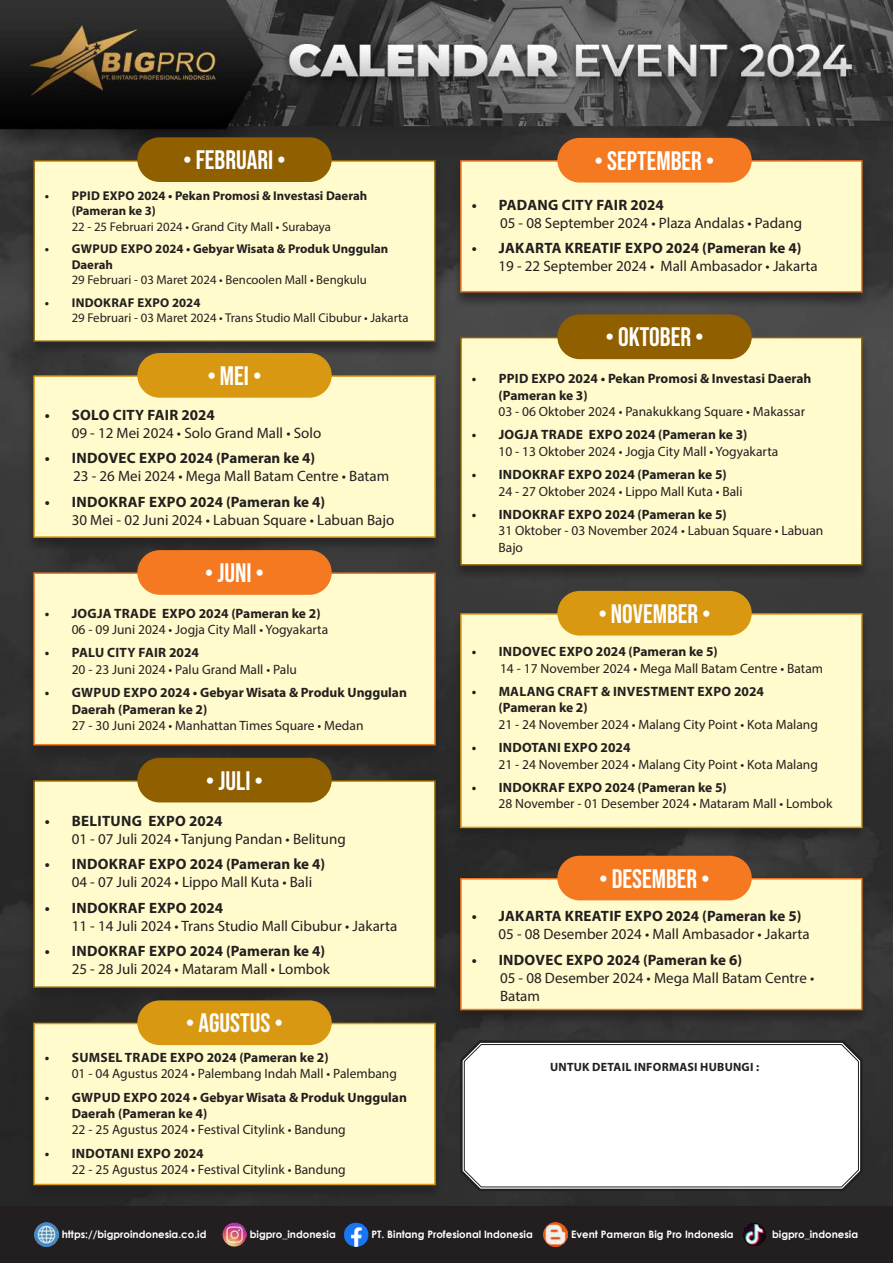
<style>
.page{position:relative;width:893px;height:1263px;background:#fff}
.page>*{position:absolute;margin:0;border:0;box-sizing:border-box;transform-origin:0 0}
.t1{font:26.55px "Bebas Neue";color:#fff}
.t2{font:15px/18px "Myriad Pro";color:#231f20}
.t3{font:700 15px "Myriad Pro";letter-spacing:.02em;color:#231f20}
.t4{font:700 15px "Myriad Pro";color:#231f20}
.t5{font:13.5px/16.2px "Myriad Pro";color:#231f20}
.t6{font:700 13.5px/16.2px "Myriad Pro";color:#231f20}
.t7{font:700 13.5px/16.2px "Myriad Pro";letter-spacing:.02em;color:#231f20}
.t8{font:12.75px "Myriad Pro";color:#231f20}
.t9{font:700 12.75px/15.3px "Myriad Pro";color:#231f20}
.t10{font:700 12.75px "Myriad Pro";letter-spacing:.02em;color:#231f20}
.t11{font:700 12px "Myriad Pro";letter-spacing:.02em;color:#231f20}
.t12{font:700 10.2px "Century Gothic";color:#fff}
</style>
<div class="page">
<img style="left:0;top:0;width:893px;height:1206px">
<div style="left:0;top:1206px;width:893px;height:57px;background:#231f20"></div>
<img style="left:742px;top:1223px;width:24px;height:23px;border-radius:12px">
<div style="left:25px;top:779px;width:419px;height:224px;background:#272626"></div>
<div style="left:34px;top:781px;width:401px;height:206px;background:#fffbcc"></div>
<div style="left:33px;top:780px;width:403px;height:208px;border:2px solid #906000"></div>
<div style="left:137px;top:758px;width:195px;height:44px;background:#906000;border-radius:22px"></div>
<div style="left:25px;top:1022px;width:419px;height:179px;background:#231f20;opacity:.75"></div>
<div style="left:34px;top:1023px;width:401px;height:161px;background:#fffbcc"></div>
<div style="left:33px;top:1023px;width:403px;height:162px;border:2px solid #d99811"></div>
<div style="left:452px;top:159px;width:418px;height:149px;background:#231f20;opacity:.75"></div>
<div style="left:461px;top:161px;width:401px;height:131px;background:#fffbcc"></div>
<div style="left:460px;top:160px;width:402px;height:132px;border:2px solid #f47921"></div>
<div style="left:452px;top:877px;width:418px;height:149px;background:#2e2c2c"></div>
<div style="left:461px;top:879px;width:401px;height:130px;background:#fffbcc"></div>
<div style="left:460px;top:878px;width:402px;height:132px;border:2px solid #f47921"></div>
<div style="left:137px;top:1000px;width:195px;height:45px;background:#d99811;border-radius:22px"></div>
<div style="left:557px;top:138px;width:195px;height:45px;background:#f47921;border-radius:22px"></div>
<div style="left:557px;top:856px;width:195px;height:44px;background:#f47921;border-radius:22px"></div>
<div style="left:25px;top:159px;width:419px;height:198px;background:#231f20;opacity:.75"></div>
<div style="left:34px;top:161px;width:401px;height:180px;background:#fffbcc"></div>
<div style="left:33px;top:160px;width:403px;height:182px;border:2px solid #906000"></div>
<div style="left:137px;top:137px;width:195px;height:45px;background:#906000;border-radius:22px"></div>
<div style="left:25px;top:375px;width:419px;height:178px;background:#231f20;opacity:.75"></div>
<div style="left:34px;top:376px;width:401px;height:161px;background:#fffbcc"></div>
<div style="left:33px;top:375px;width:403px;height:163px;border:2px solid #d99811"></div>
<div style="left:452px;top:336px;width:418px;height:245px;background:#231f20;opacity:.75"></div>
<div style="left:461px;top:338px;width:401px;height:227px;background:#fffbcc"></div>
<div style="left:460px;top:337px;width:402px;height:229px;border:2px solid #906000"></div>
<div style="left:452px;top:612px;width:418px;height:232px;background:#231f20;opacity:.75"></div>
<div style="left:461px;top:614px;width:401px;height:213px;background:#fffbcc"></div>
<div style="left:460px;top:613px;width:402px;height:215px;border:2px solid #d99811"></div>
<div style="left:137px;top:353px;width:195px;height:45px;background:#d99811;border-radius:22px"></div>
<div style="left:557px;top:314px;width:195px;height:45px;background:#906000;border-radius:22px"></div>
<div style="left:557px;top:591px;width:195px;height:44px;background:#d99811;border-radius:22px"></div>
<div style="left:25px;top:572px;width:419px;height:189px;background:#231f20;opacity:.75"></div>
<div style="left:34px;top:573px;width:401px;height:172px;background:#fffbcc"></div>
<div style="left:33px;top:572px;width:403px;height:173px;border:2px solid #f47921"></div>
<div style="left:137px;top:550px;width:195px;height:45px;background:#f47921;border-radius:22px"></div>
<svg style="left:458px;top:1038px;width:407px;height:155px;background:#3e3c3d"></svg>
<svg style="left:464px;top:1043px;width:395px;height:145px"></svg>
<h1 class="t1" style="left:184px;top:145px;width:103px">• FEBRUARI •</h1>
<p class="t9" style="left:72px;top:188px;width:297px;text-indent:-27px">• PPID EXPO 2024 • Pekan Promosi &amp; Investasi Daerah (Pameran ke 3)</p>
<p class="t8" style="left:72px;top:219px;width:261px">22 - 25 Februari 2024 • Grand City Mall • Surabaya</p>
<p class="t9" style="left:72px;top:241px;width:318px;text-indent:-27px">• GWPUD EXPO 2024 • Gebyar Wisata &amp; Produk Unggulan<br>Daerah</p>
<p class="t8" style="left:72px;top:272px;width:297px">29 Februari - 03 Maret 2024 • Bencoolen Mall • Bengkulu</p>
<p class="t10" style="left:45px;top:294px;width:157px">• INDOKRAF EXPO 2024</p>
<p class="t8" style="left:72px;top:310px;width:338px">29 Februari - 03 Maret 2024 • Trans Studio Mall Cibubur • Jakarta</p>
<h1 class="t1" style="left:208px;top:361px;width:55px">• MEI •</h1>
<p class="t3" style="left:45px;top:405px;width:172px">• SOLO CITY FAIR 2024</p>
<p class="t2" style="left:72px;top:423px;width:251px">09 - 12 Mei 2024 • Solo Grand Mall • Solo</p>
<p class="t4" style="left:45px;top:448px;width:272px">• INDOVEC EXPO 2024 (Pameran ke 4)</p>
<p class="t2" style="left:73px;top:467px;width:318px">23 - 26 Mei 2024 • Mega Mall Batam Centre • Batam</p>
<p class="t3" style="left:45px;top:492px;width:282px">• INDOKRAF EXPO 2024 (Pameran ke 4)</p>
<p class="t2" style="left:72px;top:510px;width:324px">30 Mei - 02 Juni 2024 • Labuan Square • Labuan Bajo</p>
<h1 class="t1" style="left:205px;top:558px;width:60px">• JUNI •</h1>
<p class="t7" style="left:45px;top:604px;width:277px">• JOGJA TRADE EXPO 2024 (Pameran ke 2)</p>
<p class="t5" style="left:72px;top:621px;width:258px">06 - 09 Juni 2024 • Jogja City Mall • Yogyakarta</p>
<p class="t6" style="left:45px;top:644px;width:156px">• PALU CITY FAIR 2024</p>
<p class="t5" style="left:72px;top:661px;width:227px">20 - 23 Juni 2024 • Palu Grand Mall • Palu</p>
<p class="t6" style="left:72px;top:684px;width:337px;text-indent:-27px">• GWPUD EXPO 2024 • Gebyar Wisata &amp; Produk Unggulan<br>Daerah (Pameran ke 2)</p>
<p class="t5" style="left:72px;top:717px;width:293px">27 - 30 Juni 2024 • Manhattan Times Square • Medan</p>
<h1 class="t1" style="left:206px;top:765px;width:58px">• JULI •</h1>
<p class="t3" style="left:45px;top:811px;width:179px">• BELITUNG EXPO 2024</p>
<p class="t2" style="left:72px;top:829px;width:276px">01 - 07 Juli 2024 • Tanjung Pandan • Belitung</p>
<p class="t3" style="left:45px;top:854px;width:282px">• INDOKRAF EXPO 2024 (Pameran ke 4)</p>
<p class="t2" style="left:72px;top:873px;width:242px">04 - 07 Juli 2024 • Lippo Mall Kuta • Bali</p>
<p class="t3" style="left:45px;top:898px;width:180px">• INDOKRAF EXPO 2024</p>
<p class="t2" style="left:72px;top:916px;width:327px">11 - 14 Juli 2024 • Trans Studio Mall Cibubur • Jakarta</p>
<p class="t3" style="left:45px;top:941px;width:282px">• INDOKRAF EXPO 2024 (Pameran ke 4)</p>
<p class="t2" style="left:72px;top:960px;width:260px">25 - 28 Juli 2024 • Mataram Mall • Lombok</p>
<h1 class="t1" style="left:186px;top:1008px;width:98px">• AGUSTUS •</h1>
<p class="t7" style="left:45px;top:1049px;width:285px">• SUMSEL TRADE EXPO 2024 (Pameran ke 2)</p>
<p class="t5" style="left:72px;top:1065px;width:327px">01 - 04 Agustus 2024 • Palembang Indah Mall • Palembang</p>
<p class="t6" style="left:72px;top:1089px;width:337px;text-indent:-27px">• GWPUD EXPO 2024 • Gebyar Wisata &amp; Produk Unggulan<br>Daerah (Pameran ke 4)</p>
<p class="t5" style="left:72px;top:1121px;width:276px">22 - 25 Agustus 2024 • Festival Citylink • Bandung</p>
<p class="t7" style="left:45px;top:1145px;width:160px">• INDOTANI EXPO 2024</p>
<p class="t5" style="left:72px;top:1161px;width:276px">22 - 25 Agustus 2024 • Festival Citylink • Bandung</p>
<h1 class="t1" style="left:595px;top:145px;width:121px">• SEPTEMBER •</h1>
<p class="t3" style="left:472px;top:195px;width:194px">• PADANG CITY FAIR 2024</p>
<p class="t2" style="left:500px;top:213px;width:304px">05 - 08 September 2024 • Plaza Andalas • Padang</p>
<p class="t3" style="left:472px;top:238px;width:331px">• JAKARTA KREATIF EXPO 2024 (Pameran ke 4)</p>
<p class="t2" style="left:498px;top:257px;width:321px">19 - 22 September 2024 • Mall Ambasador • Jakarta</p>
<h1 class="t1" style="left:606px;top:322px;width:99px">• OKTOBER •</h1>
<p class="t6" style="left:498px;top:370px;width:314px;text-indent:-27px">• PPID EXPO 2024 • Pekan Promosi &amp; Investasi Daerah (Pameran ke 3)</p>
<p class="t5" style="left:498px;top:403px;width:308px">03 - 06 Oktober 2024 • Panakukkang Square • Makassar</p>
<p class="t7" style="left:472px;top:426px;width:277px">• JOGJA TRADE EXPO 2024 (Pameran ke 3)</p>
<p class="t5" style="left:498px;top:443px;width:281px">10 - 13 Oktober 2024 • Jogja City Mall • Yogyakarta</p>
<p class="t6" style="left:472px;top:466px;width:257px">• INDOKRAF EXPO 2024 (Pameran ke 5)</p>
<p class="t5" style="left:498px;top:483px;width:246px">24 - 27 Oktober 2024 • Lippo Mall Kuta • Bali</p>
<p class="t6" style="left:472px;top:506px;width:257px">• INDOKRAF EXPO 2024 (Pameran ke 5)</p>
<p class="t5" style="left:498px;top:523px;width:326px">31 Oktober - 03 November 2024 • Labuan Square • Labuan<br>Bajo</p>
<h1 class="t1" style="left:599px;top:598px;width:113px">• NOVEMBER •</h1>
<p class="t6" style="left:472px;top:643px;width:248px">• INDOVEC EXPO 2024 (Pameran ke 5)</p>
<p class="t5" style="left:500px;top:660px;width:325px">14 - 17 November 2024 • Mega Mall Batam Centre • Batam</p>
<p class="t7" style="left:498px;top:683px;width:267px;text-indent:-27px">• MALANG CRAFT &amp; INVESTMENT EXPO 2024 (Pameran ke 2)</p>
<p class="t5" style="left:498px;top:716px;width:321px">21 - 24 November 2024 • Malang City Point • Kota Malang</p>
<p class="t7" style="left:472px;top:739px;width:160px">• INDOTANI EXPO 2024</p>
<p class="t5" style="left:498px;top:756px;width:321px">21 - 24 November 2024 • Malang City Point • Kota Malang</p>
<p class="t6" style="left:472px;top:779px;width:257px">• INDOKRAF EXPO 2024 (Pameran ke 5)</p>
<p class="t5" style="left:498px;top:796px;width:335px">28 November - 01 Desember 2024 • Mataram Mall • Lombok</p>
<h1 class="t1" style="left:600px;top:863px;width:112px">• DESEMBER •</h1>
<p class="t3" style="left:472px;top:906px;width:331px">• JAKARTA KREATIF EXPO 2024 (Pameran ke 5)</p>
<p class="t2" style="left:498px;top:925px;width:313px">05 - 08 Desember 2024 • Mall Ambasador • Jakarta</p>
<p class="t4" style="left:472px;top:950px;width:272px">• INDOVEC EXPO 2024 (Pameran ke 6)</p>
<p class="t2" style="left:500px;top:968px;width:316px">05 - 08 Desember 2024 • Mega Mall Batam Centre •<br>Batam</p>
<p class="t11" style="left:550px;top:1059px;width:211px">UNTUK DETAIL INFORMASI HUBUNGI :</p>
<p class="t12" style="left:62px;top:1227px;width:146px">https://bigproindonesia.co.id</p>
<p class="t12" style="left:250px;top:1227px;width:87px">bigpro_indonesia</p>
<p class="t12" style="left:372px;top:1227px;width:163px">PT. Bintang Profesional Indonesia</p>
<p class="t12" style="left:571px;top:1227px;width:164px">Event Pameran Big Pro Indonesia</p>
<p class="t12" style="left:772px;top:1227px;width:87px">bigpro_indonesia</p>
</div>
